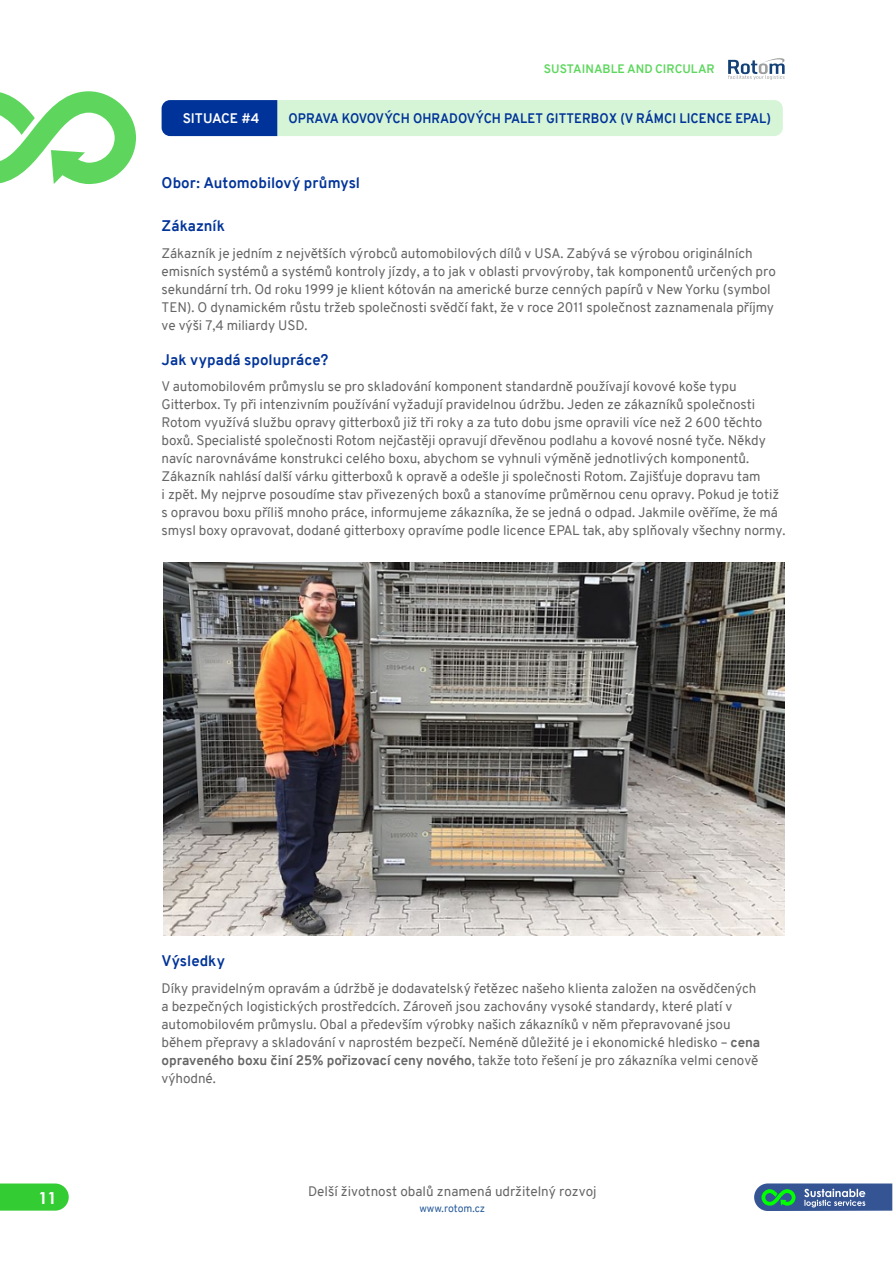
<style>
.page{position:relative;width:893px;height:1263px;background:#fff}
.page>*{position:absolute;margin:0;border:0;box-sizing:border-box;transform-origin:0 0}
.t1{font:700 16.5px "Century Gothic";color:#fff}
.t2{font:700 15px "Overpass";color:#039}
.t3{font:13.5px/18px "Overpass";letter-spacing:-.005em;color:#666}
.t4{font:700 13.5px "Overpass";letter-spacing:.01em;color:#039;scale:.94 1}
.t5{font:700 13.5px "Overpass";color:#fff}
.t6{font:700 12px "Overpass";color:#5dd75d}
.t7{font:10.5px "Overpass";color:#275b9b}
.s1{font-weight:700}
</style>
<div class="page">
<svg style="left:0;top:91px;width:136px;height:93px"></svg>
<svg style="left:0;top:1183px;width:69px;height:27px;background:#3fcf3f"></svg>
<svg style="left:754px;top:1183px;width:138px;height:28px;background:#4b7897"></svg>
<svg style="left:728px;top:58px;width:57px;height:22px"></svg>
<svg style="left:162px;top:100px;width:621px;height:36px;background:#aed1ca"></svg>
<img style="left:164px;top:562px;width:621px;height:373px">
<p class="t6" style="left:544px;top:61px;width:172px">SUSTAINABLE AND CIRCULAR</p>
<p class="t5" style="left:183px;top:108px;width:78px">SITUACE #4</p>
<p class="t4" style="left:288px;top:108px;width:515px">OPRAVA KOVOVÝCH OHRADOVÝCH PALET GITTERBOX (V RÁMCI LICENCE EPAL)</p>
<p class="t2" style="left:162px;top:172px;width:200px">Obor: Automobilový průmysl</p>
<p class="t2" style="left:162px;top:215px;width:65px">Zákazník</p>
<p class="t3" style="left:162px;top:244px;width:616px">Zákazník je jedním z největších výrobců automobilových dílů v USA. Zabývá se výrobou originálních emisních systémů a systémů kontroly jízdy, a to jak v oblasti prvovýroby, tak komponentů určených pro sekundární trh. Od roku 1999 je klient kótován na americké burze cenných papírů v New Yorku (symbol TEN). O dynamickém růstu tržeb společnosti svědčí fakt, že v roce 2011 společnost zaznamenala příjmy ve výši 7,4 miliardy USD.</p>
<p class="t2" style="left:162px;top:349px;width:168px">Jak vypadá spolupráce?</p>
<p class="t3" style="left:162px;top:377px;width:625px">V automobilovém průmyslu se pro skladování komponent standardně používají kovové koše typu Gitterbox. Ty při intenzivním používání vyžadují pravidelnou údržbu. Jeden ze zákazníků společnosti Rotom využívá službu opravy gitterboxů již tři roky a za tuto dobu jsme opravili více než 2 600 těchto boxů. Specialisté společnosti Rotom nejčastěji opravují dřevěnou podlahu a kovové nosné tyče. Někdy navíc narovnáváme konstrukci celého boxu, abychom se vyhnuli výměně jednotlivých komponentů.<br>Zákazník nahlásí další várku gitterboxů k opravě a odešle ji společnosti Rotom. Zajišťuje dopravu tam<br>i zpět. My nejprve posoudíme stav přivezených boxů a stanovíme průměrnou cenu opravy. Pokud je totiž s opravou boxu příliš mnoho práce, informujeme zákazníka, že se jedná o odpad. Jakmile ověříme, že má smysl boxy opravovat, dodané gitterboxy opravíme podle licence EPAL tak, aby splňovaly všechny normy.</p>
<p class="t1" style="left:38px;top:1185px;width:20px">11</p>
<p class="t2" style="left:162px;top:950px;width:65px">Výsledky</p>
<p class="t3" style="left:162px;top:979px;width:600px">Díky pravidelným opravám a údržbě je dodavatelský řetězec našeho klienta založen na osvědčených a bezpečných logistických prostředcích. Zároveň jsou zachovány vysoké standardy, které platí v automobilovém průmyslu. Obal a především výrobky našich zákazníků v něm přepravované jsou během přepravy a skladování v naprostém bezpečí. Neméně důležité je i ekonomické hledisko – <span class="s1">cena opraveného boxu činí 25% pořizovací ceny nového</span>, takže toto řešení je pro zákazníka velmi cenově výhodné.</p>
<p class="t3" style="left:308px;top:1182px;width:290px">Delší životnost obalů znamená udržitelný rozvoj</p>
<p class="t7" style="left:419px;top:1200px;width:67px">www.rotom.cz</p>
</div>
